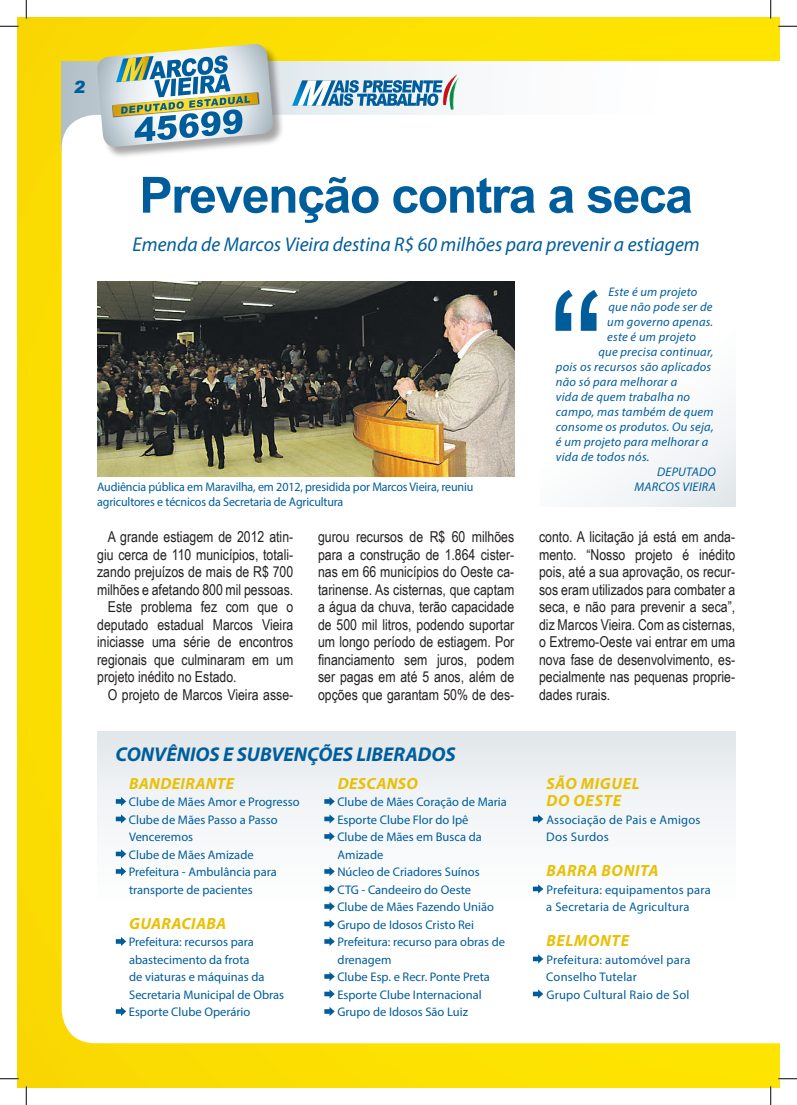
<style>
.page{position:relative;width:797px;height:1105px;background:#fff}
.page>*{position:absolute;margin:0;border:0;box-sizing:border-box;transform-origin:0 0}
.t1{font:700 50px "Arial";letter-spacing:-.03em;color:#005d9c}
.t2{font:italic 20px "Myriad Pro";color:#005d9c}
.t3{font:italic 700 20px "Myriad Pro";color:#005d9c}
.t4{font:900 16.88px "Arial";color:#005d9c}
.t5{font:italic 700 16.25px/17.5px "Myriad Pro";letter-spacing:.03em;color:#e9c005}
.t6{font:15px/17.5px "Arial Narrow";color:#231f20;text-align:justify}
.t7{font:12.5px/17.5px "Myriad Pro";color:#005d9c}
.t8{font:italic 12.5px "Myriad Pro";letter-spacing:.02em;color:#005d9c}
.t9{font:12.5px/17.5px "Myriad Pro";letter-spacing:.02em;color:#005d9c}
.t10{font:12.5px/15px "Myriad Pro";color:#005d9c;scale:.96 1}
</style>
<div class="page">
<div style="left:17px;top:17px;width:762px;height:1070px;background:#fbdd01"></div>
<svg style="left:62px;top:62px;width:717px;height:53px;background:#f3f6f7"></svg>
<div style="left:62px;top:115px;width:717px;height:928px;background:#fff"></div>
<svg style="left:97px;top:731px;width:638px;height:285px;background:#f6f8f9"></svg>
<svg style="left:292px;top:73px;width:167px;height:38px;background:#9dbed3"></svg>
<div style="left:98px;top:45px;width:187px;height:114px;background:#231f20;opacity:.4"></div>
<svg style="left:96px;top:44px;width:178px;height:104px;background:#acbfb2"></svg>
<svg style="left:540px;top:281px;width:195px;height:225px;background:#fafbfb"></svg>
<img style="left:97px;top:282px;width:418px;height:194px">
<svg style="left:116px;top:797px;width:10px;height:9px"></svg>
<svg style="left:116px;top:814px;width:10px;height:9px"></svg>
<svg style="left:116px;top:849px;width:10px;height:9px"></svg>
<svg style="left:116px;top:867px;width:10px;height:9px"></svg>
<svg style="left:116px;top:937px;width:10px;height:9px"></svg>
<svg style="left:116px;top:1007px;width:10px;height:9px"></svg>
<svg style="left:324px;top:797px;width:11px;height:9px"></svg>
<svg style="left:324px;top:814px;width:11px;height:9px"></svg>
<svg style="left:324px;top:832px;width:11px;height:9px"></svg>
<svg style="left:324px;top:867px;width:11px;height:9px"></svg>
<svg style="left:324px;top:884px;width:11px;height:9px"></svg>
<svg style="left:324px;top:902px;width:11px;height:9px"></svg>
<svg style="left:324px;top:919px;width:11px;height:9px"></svg>
<svg style="left:324px;top:937px;width:11px;height:9px"></svg>
<svg style="left:324px;top:972px;width:11px;height:9px"></svg>
<svg style="left:324px;top:989px;width:11px;height:9px"></svg>
<svg style="left:324px;top:1007px;width:11px;height:9px"></svg>
<svg style="left:533px;top:814px;width:10px;height:9px"></svg>
<svg style="left:533px;top:884px;width:10px;height:9px"></svg>
<svg style="left:533px;top:954px;width:10px;height:9px"></svg>
<svg style="left:533px;top:989px;width:10px;height:9px"></svg>
<svg style="left:555px;top:290px;width:43px;height:41px;background:#77a9ca"></svg>
<svg style="left:0;top:25px;width:19px;height:2px"></svg>
<svg style="left:778px;top:25px;width:19px;height:2px"></svg>
<svg style="left:0;top:1078px;width:19px;height:1px"></svg>
<svg style="left:778px;top:1078px;width:19px;height:1px"></svg>
<svg style="left:25px;top:0;width:2px;height:19px"></svg>
<svg style="left:25px;top:1086px;width:2px;height:19px"></svg>
<svg style="left:770px;top:0;width:1px;height:19px"></svg>
<svg style="left:770px;top:1086px;width:1px;height:19px"></svg>
<p class="t4" style="left:74px;top:74px;width:15px">2</p>
<h1 class="t1" style="left:139px;top:162px;width:555px">Prevenção contra a seca</h1>
<h2 class="t2" style="left:133px;top:232px;width:568px">Emenda de Marcos Vieira destina R$ 60 milhões para prevenir a estiagem</h2>
<p class="t10" style="left:97px;top:479px;width:393px">Audiência pública em Maravilha, em 2012, presidida por Marcos Vieira, reuniu agricultores e técnicos da Secretaria de Agricultura</p>
<p class="t8" style="left:608px;top:284px;width:91px">Este é um projeto</p>
<p class="t8" style="left:608px;top:299px;width:106px">que não pode ser de</p>
<p class="t8" style="left:607px;top:314px;width:108px">um governo apenas.</p>
<p class="t8" style="left:607px;top:329px;width:90px">este é um projeto</p>
<p class="t8" style="left:598px;top:344px;width:117px">que precisa continuar,</p>
<p class="t8" style="left:556px;top:359px;width:157px">pois os recursos são aplicados</p>
<p class="t8" style="left:556px;top:374px;width:123px">não só para melhorar a</p>
<p class="t8" style="left:556px;top:389px;width:136px">vida de quem trabalha no</p>
<p class="t8" style="left:556px;top:404px;width:159px">campo, mas também de quem</p>
<p class="t8" style="left:556px;top:419px;width:159px">consome os produtos. Ou seja,</p>
<p class="t8" style="left:556px;top:434px;width:154px">é um projeto para melhorar a</p>
<p class="t8" style="left:556px;top:449px;width:95px">vida de todos nós.</p>
<p class="t8" style="left:657px;top:464px;width:60px">DEPUTADO</p>
<p class="t8" style="left:634px;top:479px;width:83px">MARCOS VIEIRA</p>
<p class="t6" style="left:108px;top:527px;width:187px">A grande estiagem de 2012 atin-</p>
<p class="t6" style="left:97px;top:545px;width:198px">giu cerca de 110 municípios, totali-</p>
<p class="t6" style="left:97px;top:562px;width:198px">zando prejuízos de mais de R$ 700</p>
<p class="t6" style="left:97px;top:580px;width:198px">milhões e afetando 800 mil pessoas.</p>
<p class="t6" style="left:108px;top:597px;width:187px">Este problema fez com que o</p>
<p class="t6" style="left:97px;top:615px;width:198px">deputado estadual Marcos Vieira</p>
<p class="t6" style="left:97px;top:632px;width:198px">iniciasse uma série de encontros</p>
<p class="t6" style="left:97px;top:650px;width:198px">regionais que culminaram em um</p>
<p class="t6" style="left:97px;top:667px;width:141px">projeto inédito no Estado.</p>
<p class="t6" style="left:108px;top:685px;width:187px">O projeto de Marcos Vieira asse-</p>
<p class="t6" style="left:318px;top:527px;width:198px">gurou recursos de R$ 60 milhões para a construção de 1.864 cister&shy;nas em 66 municípios do Oeste ca&shy;tarinense. As cisternas, que captam a água da chuva, terão capacidade de 500 mil litros, podendo suportar um longo período de estiagem. Por financiamento sem juros, podem ser pagas em até 5 anos, além de opções que garantam 50% de des-</p>
<p class="t6" style="left:539px;top:527px;width:198px">conto. A licitação já está em anda&shy;mento. “Nosso projeto é inédito pois, até a sua aprovação, os recur&shy;sos eram utilizados para combater a seca, e não para prevenir a seca”, diz Marcos Vieira. Com as cisternas, o Extremo-Oeste vai entrar em uma nova fase de desenvolvimento, es&shy;pecialmente nas pequenas proprie&shy;dades rurais.</p>
<h2 class="t3" style="left:115px;top:742px;width:342px">CONVÊNIOS E SUBVENÇÕES LIBERADOS</h2>
<p class="t5" style="left:129px;top:774px;width:106px">BANDEIRANTE</p>
<p class="t7" style="left:129px;top:793px;width:172px">Clube de Mães Amor e Progresso<br>Clube de Mães Passo a Passo<br>Venceremos<br>Clube de Mães Amizade<br>Prefeitura - Ambulância para transporte de pacientes</p>
<p class="t5" style="left:129px;top:914px;width:98px">GUARACIABA</p>
<p class="t7" style="left:129px;top:933px;width:157px">Prefeitura: recursos para abastecimento da frota<br>de viaturas e máquinas da<br>Secretaria Municipal de Obras<br>Esporte Clube Operário</p>
<p class="t5" style="left:338px;top:774px;width:81px">DESCANSO</p>
<p class="t7" style="left:337px;top:793px;width:171px">Clube de Mães Coração de Maria<br>Esporte Clube Flor do Ipê<br>Clube de Mães em Busca da<br>Amizade<br>Núcleo de Criadores Suínos<br>CTG - Candeeiro do Oeste<br>Clube de Mães Fazendo União<br>Grupo de Idosos Cristo Rei<br>Prefeitura: recurso para obras de drenagem<br>Clube Esp. e Recr. Ponte Preta<br>Esporte Clube Internacional<br>Grupo de Idosos São Luiz</p>
<p class="t5" style="left:546px;top:774px;width:95px">SÃO MIGUEL<br>DO OESTE</p>
<p class="t9" style="left:546px;top:810px;width:156px">Associação de Pais e Amigos<br>Dos Surdos</p>
<p class="t5" style="left:546px;top:861px;width:114px">BARRA BONITA</p>
<p class="t9" style="left:546px;top:880px;width:166px">Prefeitura: equipamentos para a Secretaria de Agricultura</p>
<p class="t5" style="left:546px;top:931px;width:84px">BELMONTE</p>
<p class="t9" style="left:546px;top:950px;width:146px">Prefeitura: automóvel para<br>Conselho Tutelar<br>Grupo Cultural Raio de Sol</p>
</div>
